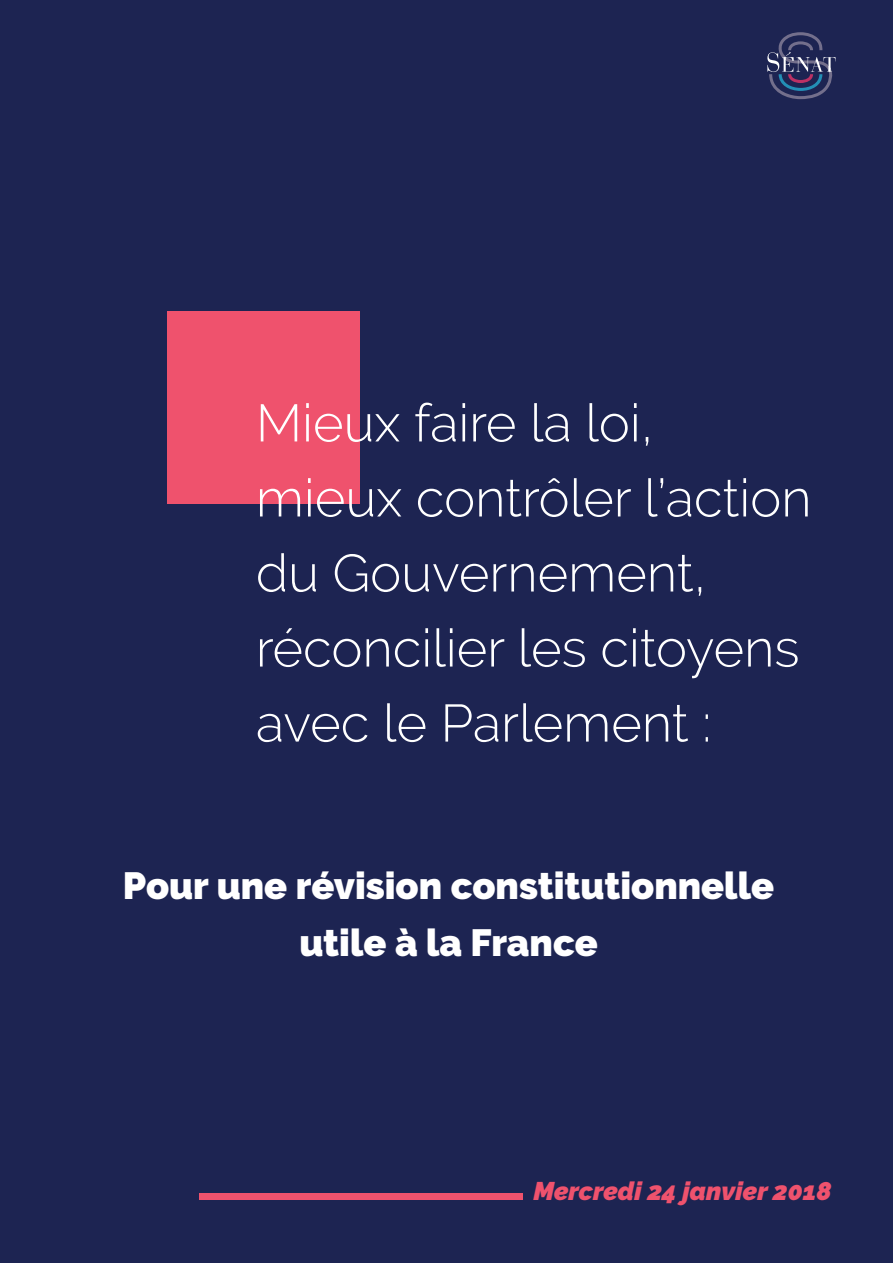
<style>
.page{position:relative;width:893px;height:1263px;background:#1d2452}
.page>*{position:absolute;margin:0;border:0;box-sizing:border-box;transform-origin:0 0}
.t1{font:300 52.5px/75px "Raleway";color:#fff}
.t2{font:900 37.8px/56.7px "Raleway";color:#fff;text-align:center}
.t3{font:italic 900 25.5px "Raleway";color:#ef526d}
</style>
<div class="page">
<div style="left:167px;top:311px;width:193px;height:193px;background:#ef526d"></div>
<svg style="left:767px;top:32px;width:68px;height:67px"></svg>
<div style="left:200px;top:1193px;width:323px;height:7px;background:#ef526d"></div>
<p class="t1" style="left:256px;top:385px;width:557px">Mieux faire la loi, mieux contrôler l’action du Gouvernement, réconcilier les citoyens avec le Parlement :</p>
<p class="t2" style="left:123px;top:857px;width:653px">Pour une révision constitutionnelle utile à la France</p>
<p class="t3" style="left:533px;top:1176px;width:300px">Mercredi 24 janvier 2018</p>
</div>
